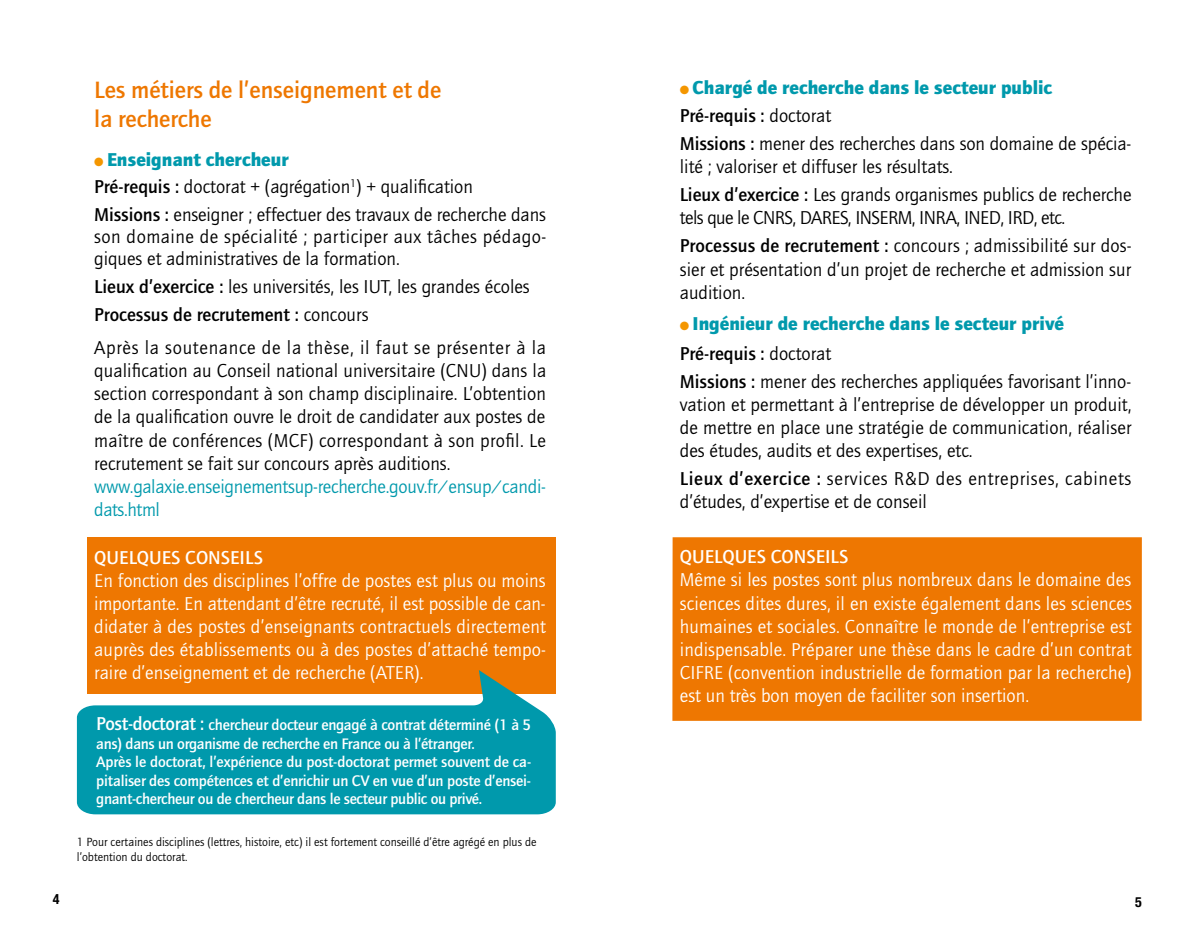
<style>
.page{position:relative;width:1191px;height:943px;background:#fff}
.page>*{position:absolute;margin:0;border:0;box-sizing:border-box;transform-origin:0 0}
.t1{font:700 24.5px/29.4px "Quay Sans";color:#ee7701}
.t2{font:19.25px/23.1px "Quay Sans";color:#000}
.t3{font:19.25px/23.1px "Quay Sans";color:#fff;text-align:justify}
.t4{font:19.25px/28px "Quay Sans";letter-spacing:-.025em;color:#000}
.t5{font:19.25px/22.1px "Quay Sans";letter-spacing:.025em;color:#000}
.t6{font:19.25px/23.1px "Quay Sans";letter-spacing:.035em;color:#000}
.t7{font:19.25px/23.1px "Quay Sans";letter-spacing:-.015em;color:#0099ac}
.t8{font:900 19.25px/29.8px "Quay Sans";color:#0099ac}
.t9{font:500 19.25px "Quay Sans";color:#fff}
.t10{font:500 15.75px/18.4px "Quay Sans";letter-spacing:-.015em;color:#fff}
.t11{font:700 condensed 14px "Helvetica Neue";color:#000}
.t12{font:12.25px/14.7px "Quay Sans";color:#000}
.s1{font-weight:900;color:#0099ac}
.s2{font-weight:500}
.s3{font-size:19.25px}
.s4{font-weight:500;color:#000}
.s5{font-weight:400;color:#000}
</style>
<div class="page">
<div style="left:87px;top:537px;width:469px;height:157px;background:#ee7701"></div>
<div style="left:672px;top:537px;width:469px;height:183px;background:#ee7701"></div>
<svg style="left:77px;top:670px;width:479px;height:144px;fill:#0099ac"></svg>
<p class="t1" style="left:94px;top:75px;width:348px">Les métiers de l’enseignement et de la recherche</p>
<p class="t2" style="left:94px;top:146px;width:453px;line-height:27.3px;text-indent:13px"><span class="s1">Enseignant chercheur<br></span><span class="s2">Pré-requis :</span> doctorat + (agrégation<sup>1</sup>) + qualification<br><span class="s2">Missions :</span> enseigner ; effectuer des travaux de recherche dans</p>
<p class="t5" style="left:94px;top:226px;width:453px">son domaine de spécialité ; participer aux tâches pédago&shy;giques et administratives de la formation.</p>
<p class="t2" style="left:94px;top:273px;width:437px;line-height:28px"><span class="s2">Lieux d’exercice :</span> les universités, les IUT, les grandes écoles<br><span class="s2">Processus de recrutement :</span> concours</p>
<p class="t2" style="left:94px;top:336px;width:453px;text-align:justify">Après la soutenance de la thèse, il faut se présenter à la qualification au Conseil national universitaire (CNU) dans la section correspondant à son champ disciplinaire. L’obtention de la qualification ouvre le droit de candidater aux postes de maître de conférences (MCF) correspondant à son profil. Le recrutement se fait sur concours après auditions.</p>
<p class="t7" style="left:94px;top:475px;width:453px">www.galaxie.enseignementsup-recherche.gouv.fr/ensup/candi&shy;dats.html</p>
<p class="t9" style="left:94px;top:546px;width:170px">QUELQUES CONSEILS</p>
<p class="t3" style="left:94px;top:569px;width:453px">En fonction des disciplines l’offre de postes est plus ou moins importante. En attendant d’être recruté, il est possible de can&shy;didater à des postes d’enseignants contractuels directement auprès des établissements ou à des postes d’attaché tempo&shy;raire d’enseignement et de recherche (ATER).</p>
<p class="t10" style="left:96px;top:716px;width:436px"><span class="s3">Post-doctorat :</span> chercheur docteur engagé à contrat déterminé (1 à 5 ans) dans un organisme de recherche en France ou à l’étranger.<br>Après le doctorat, l’expérience du post-doctorat permet souvent de ca&shy;pitaliser des compétences et d’enrichir un CV en vue d’un poste d’ensei&shy;gnant-chercheur ou de chercheur dans le secteur public ou privé.</p>
<p class="t12" style="left:77px;top:834px;width:461px">1 Pour certaines disciplines (lettres, histoire, etc) il est fortement conseillé d’être agrégé en plus de l’obtention du doctorat.</p>
<p class="t2" style="left:680px;top:74px;width:453px;line-height:28px;text-indent:13px"><span class="s1">Chargé de recherche dans le secteur public<br></span><span class="s2">Pré-requis :</span> doctorat<br><span class="s2">Missions :</span> mener des recherches dans son domaine de spécia-</p>
<p class="t2" style="left:680px;top:153px;width:453px;line-height:28px">lité ; valoriser et diffuser les résultats.<br><span class="s2">Lieux d’exercice :</span> Les grands organismes publics de recherche</p>
<p class="t4" style="left:680px;top:204px;width:453px">tels que le CNRS, DARES, INSERM, INRA, INED, IRD, etc.<br><span class="s2">Processus de recrutement :</span> concours ; admissibilité sur dos-</p>
<p class="t2" style="left:680px;top:258px;width:453px">sier et présentation d’un projet de recherche et admission sur audition.</p>
<p class="t8" style="left:680px;top:308px;width:386px;text-indent:13px">Ingénieur de recherche dans le secteur privé<br><span class="s4">Pré-requis :</span> <span class="s5">doctorat</span></p>
<p class="t2" style="left:680px;top:370px;width:453px;text-align:justify"><span class="s2">Missions :</span> mener des recherches appliquées favorisant l’inno&shy;vation et permettant à l’entreprise de développer un produit, de mettre en place une stratégie de communication, réaliser des études, audits et des expertises, etc.</p>
<p class="t6" style="left:680px;top:467px;width:453px"><span class="s2">Lieux d’exercice :</span> services R&amp;D des entreprises, cabinets d’études, d’expertise et de conseil</p>
<p class="t9" style="left:680px;top:546px;width:170px">QUELQUES CONSEILS</p>
<p class="t3" style="left:680px;top:569px;width:453px">Même si les postes sont plus nombreux dans le domaine des sciences dites dures, il en existe également dans les sciences humaines et sociales. Connaître le monde de l’entreprise est indispensable. Préparer une thèse dans le cadre d’un contrat CIFRE (convention industrielle de formation par la recherche) est un très bon moyen de faciliter son insertion.</p>
<p class="t11" style="left:53px;top:890px;width:8px">4</p>
<p class="t11" style="left:1135px;top:893px;width:8px">5</p>
</div>
